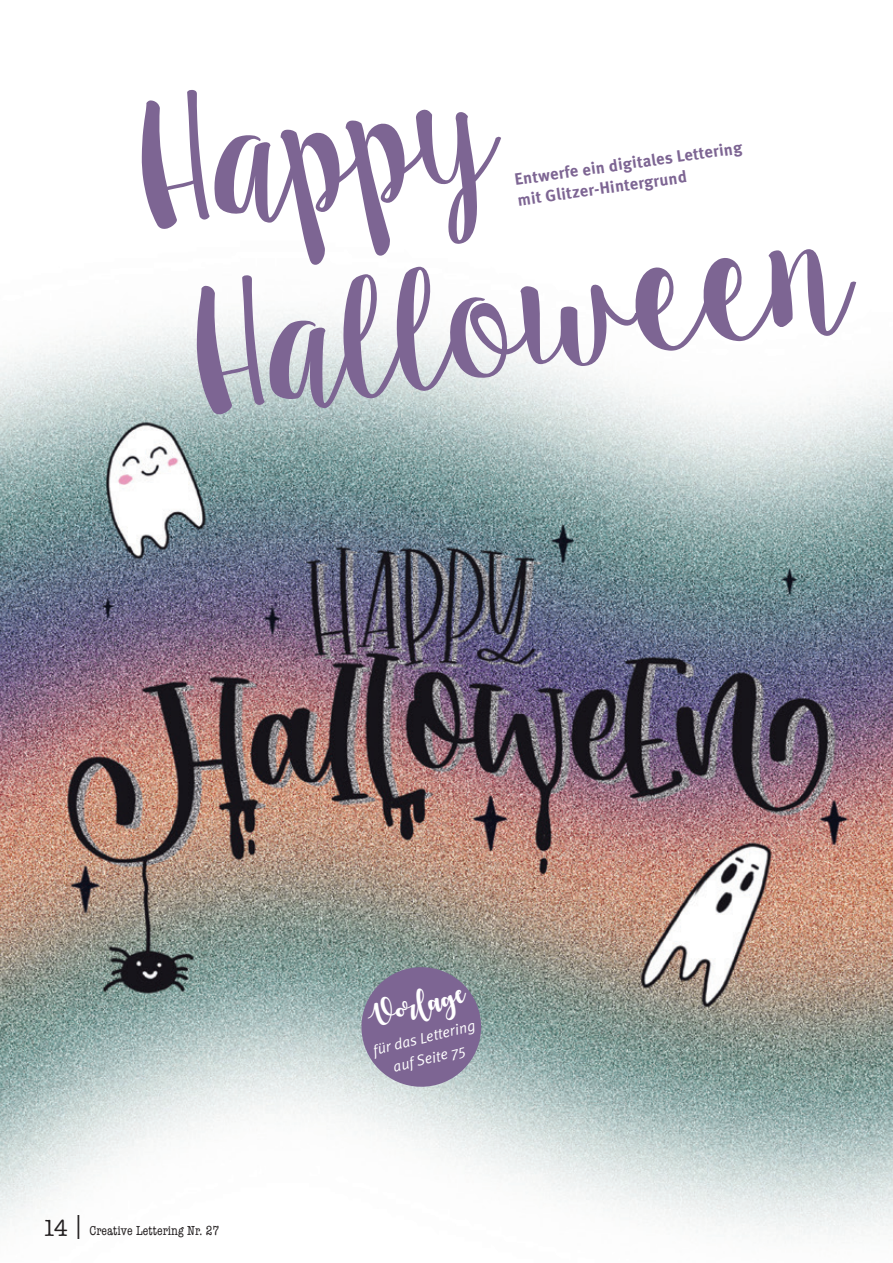
<style>
.page{position:relative;width:893px;height:1263px;background:#fff}
.page>*{position:absolute;margin:0;border:0;box-sizing:border-box;transform-origin:0 0}
.t1{font:172.95px/191.2px "Sugar Plums";color:#7d6593}
.t2{font:27px "Autumnin November";color:#fff}
.t3{font:700 16.5px/21px "Meta Pro";color:#7d6593}
.t4{font:italic 15px/21px "Meta Pro";color:#fff;text-align:center}
.t5{font:condensed 13.5px "American Typewriter";color:#231f20}
.s1{font-stretch:normal;font-size:24px}
</style>
<div class="page">
<img style="left:0;top:314px;width:893px;height:925px">
<svg style="left:355px;top:960px;width:133px;height:134px;background:#8c849f"></svg>
<h1 class="t1" style="left:125px;top:85px;width:700px;rotate:-8deg">Happy<br>Halloween</h1>
<p class="t3" style="left:513px;top:169px;width:231px;rotate:-8deg">Entwerfe ein digitales Lettering mit Glitzer-Hintergrund</p>
<p class="t5" style="left:43px;top:1220px;width:178px"><span class="s1">14 |</span> Creative Lettering Nr. 27</p>
<h2 class="t2" style="left:364px;top:1002px;width:102px;rotate:-14deg">Vorlage</h2>
<p class="t4" style="left:371px;top:1041px;width:107px;rotate:-14deg">für das Lettering auf Seite 75</p>
</div>
